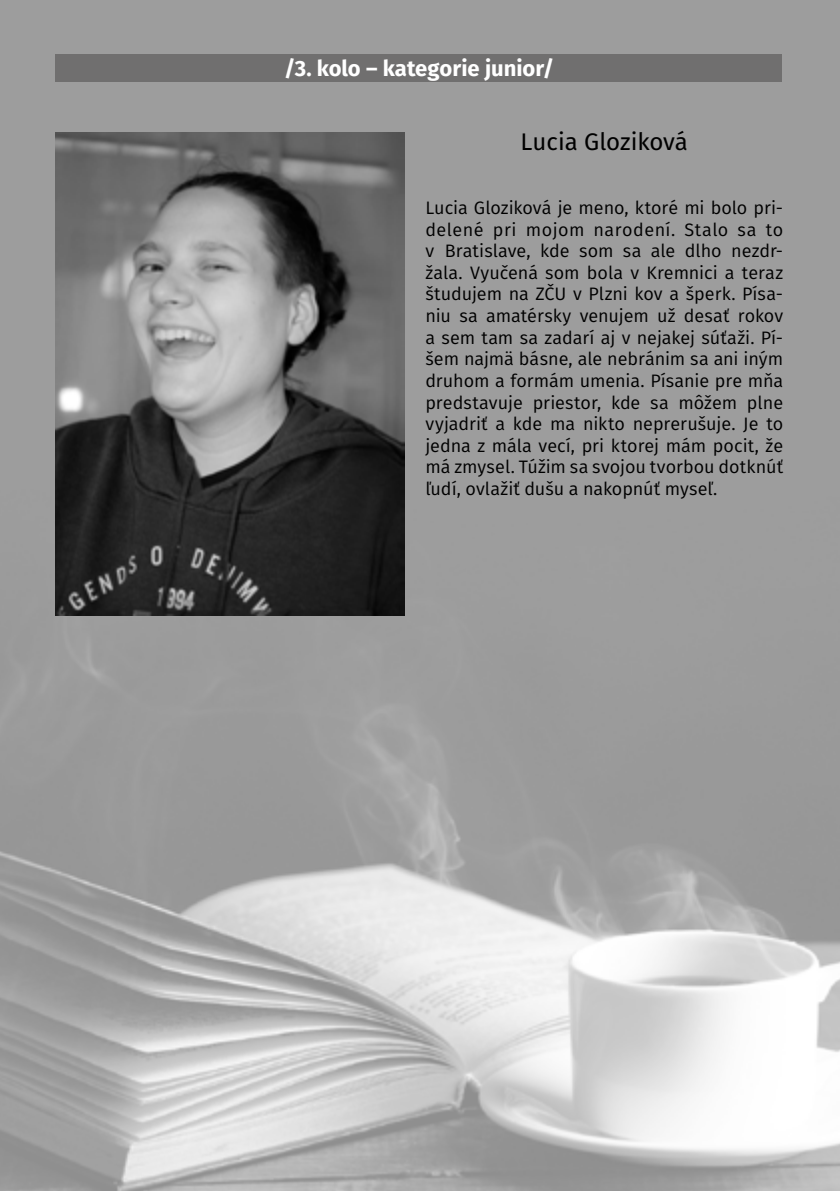
<style>
.page{position:relative;width:840px;height:1191px;background:#fff}
.page>*{position:absolute;margin:0;border:0;box-sizing:border-box;transform-origin:0 0}
.t1{font:24px "Fira Sans";color:#000}
.t2{font:700 22px "Fira Sans";color:#fff}
.t3{font:18px/21.6px "Fira Sans";color:#000;text-align:justify}
</style>
<div class="page">
<img style="left:0;top:0;width:839px;height:1191px">
<div style="left:55px;top:54px;width:726px;height:28px;background:#706f6f"></div>
<img style="left:55px;top:133px;width:349px;height:482px">
<p class="t2" style="left:284px;top:52px;width:271px">/3. kolo – kategorie junior/</p>
<h1 class="t1" style="left:520px;top:125px;width:169px">Lucia Gloziková</h1>
<p class="t3" style="left:425px;top:197px;width:359px">Lucia Gloziková je meno, ktoré mi bolo pri&shy;delené pri mojom narodení. Stalo sa to v Bratislave, kde som sa ale dlho nezdr&shy;žala. Vyučená som bola v Kremnici a teraz študujem na ZČU v Plzni kov a šperk. Písa&shy;niu sa amatérsky venujem už desať rokov a sem tam sa zadarí aj v nejakej súťaži. Pí&shy;šem najmä básne, ale nebránim sa ani iným druhom a formám umenia. Písanie pre mňa predstavuje priestor, kde sa môžem plne vyjadriť a kde ma nikto neprerušuje. Je to jedna z mála vecí, pri ktorej mám pocit, že má zmysel. Túžim sa svojou tvorbou dotknúť ľudí, ovlažiť dušu a nakopnúť myseľ.</p>
</div>
